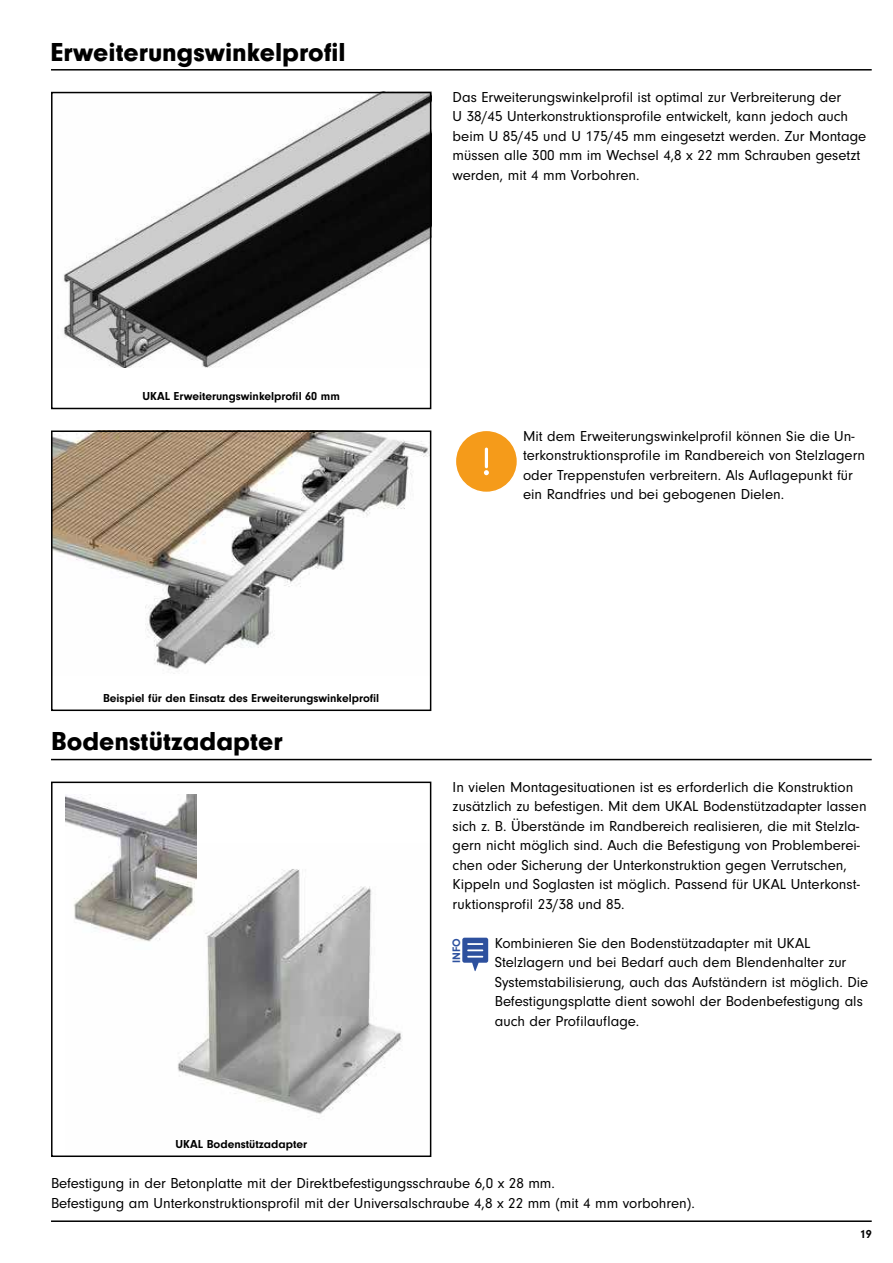
<style>
.page{position:relative;width:893px;height:1263px;background:#fff}
.page>*{position:absolute;margin:0;border:0;box-sizing:border-box;transform-origin:0 0}
.t1{font:900 27px "Neuzeit Gro";color:#000}
.t2{font:15px/19.5px "Neuzeit Gro";color:#000}
.t3{font:700 12px "Neuzeit Gro";color:#000}
.t4{font:700 11.25px "Neuzeit Gro";color:#2d519f}
</style>
<div class="page">
<hr style="left:51px;top:1220px;width:821px;height:2px;background:#000">
<img style="left:64px;top:95px;width:364px;height:272px">
<div style="left:51px;top:92px;width:380px;height:317px;border:2px solid #000"></div>
<svg style="left:456px;top:431px;width:61px;height:61px"></svg>
<img style="left:54px;top:433px;width:374px;height:241px">
<div style="left:51px;top:430px;width:380px;height:281px;border:2px solid #000"></div>
<img style="left:177px;top:843px;width:225px;height:271px">
<div style="left:51px;top:781px;width:380px;height:376px;border:2px solid #000"></div>
<img style="left:65px;top:794px;width:131px;height:156px">
<hr style="left:51px;top:69px;width:821px;height:2px;background:#000">
<hr style="left:51px;top:759px;width:821px;height:1px;background:#000">
<svg style="left:462px;top:938px;width:26px;height:33px"></svg>
<h1 class="t1" style="left:51px;top:42px;width:296px">Erweiterungswinkelprofil</h1>
<p class="t2" style="left:453px;top:88px;width:415px">Das Erweiterungswinkelprofil ist optimal zur Verbreiterung der<br>U 38/45 Unterkonstruktionsprofile entwickelt, kann jedoch auch beim U 85/45 und U 175/45 mm eingesetzt werden. Zur Montage müssen alle 300 mm im Wechsel 4,8 x 22 mm Schrauben gesetzt werden, mit 4 mm Vorbohren.</p>
<p class="t3" style="left:142px;top:390px;width:199px">UKAL Erweiterungswinkelprofil 60 mm</p>
<p class="t2" style="left:523px;top:426px;width:343px">Mit dem Erweiterungswinkelprofil können Sie die Un&shy;terkonstruktionsprofile im Randbereich von Stelzlagern oder Treppenstufen verbreitern. Als Auflagepunkt für ein Randfries und bei gebogenen Dielen.</p>
<p class="t3" style="left:103px;top:692px;width:278px">Beispiel für den Einsatz des Erweiterungswinkelprofil</p>
<h1 class="t1" style="left:51px;top:732px;width:233px">Bodenstützadapter</h1>
<p class="t3" style="left:175px;top:1138px;width:133px">UKAL Bodenstützadapter</p>
<p class="t2" style="left:453px;top:777px;width:415px">In vielen Montagesituationen ist es erforderlich die Konstruktion zusätzlich zu befestigen. Mit dem UKAL Bodenstützadapter lassen sich z. B. Überstände im Randbereich realisieren, die mit Stelzla&shy;gern nicht möglich sind. Auch die Befestigung von Problemberei&shy;chen oder Sicherung der Unterkonstruktion gegen Verrutschen, Kippeln und Soglasten ist möglich. Passend für UKAL Unterkonst&shy;ruktionsprofil 23/38 und 85.</p>
<p class="t2" style="left:495px;top:933px;width:375px">Kombinieren Sie den Bodenstützadapter mit UKAL Stelzlagern und bei Bedarf auch dem Blendenhalter zur Systemstabilisierung, auch das Aufständern ist möglich. Die Befestigungsplatte dient sowohl der Bodenbefestigung als auch der Profilauflage.</p>
<p class="t4" style="left:450px;top:963px;width:26px;rotate:-90deg">INFO</p>
<p class="t2" style="left:51px;top:1174px;width:645px">Befestigung in der Betonplatte mit der Direktbefestigungsschraube 6,0 x 28 mm.<br>Befestigung am Unterkonstruktionsprofil mit der Universalschraube 4,8 x 22 mm (mit 4 mm vorbohren).</p>
<p class="t3" style="left:860px;top:1228px;width:13px">19</p>
</div>
